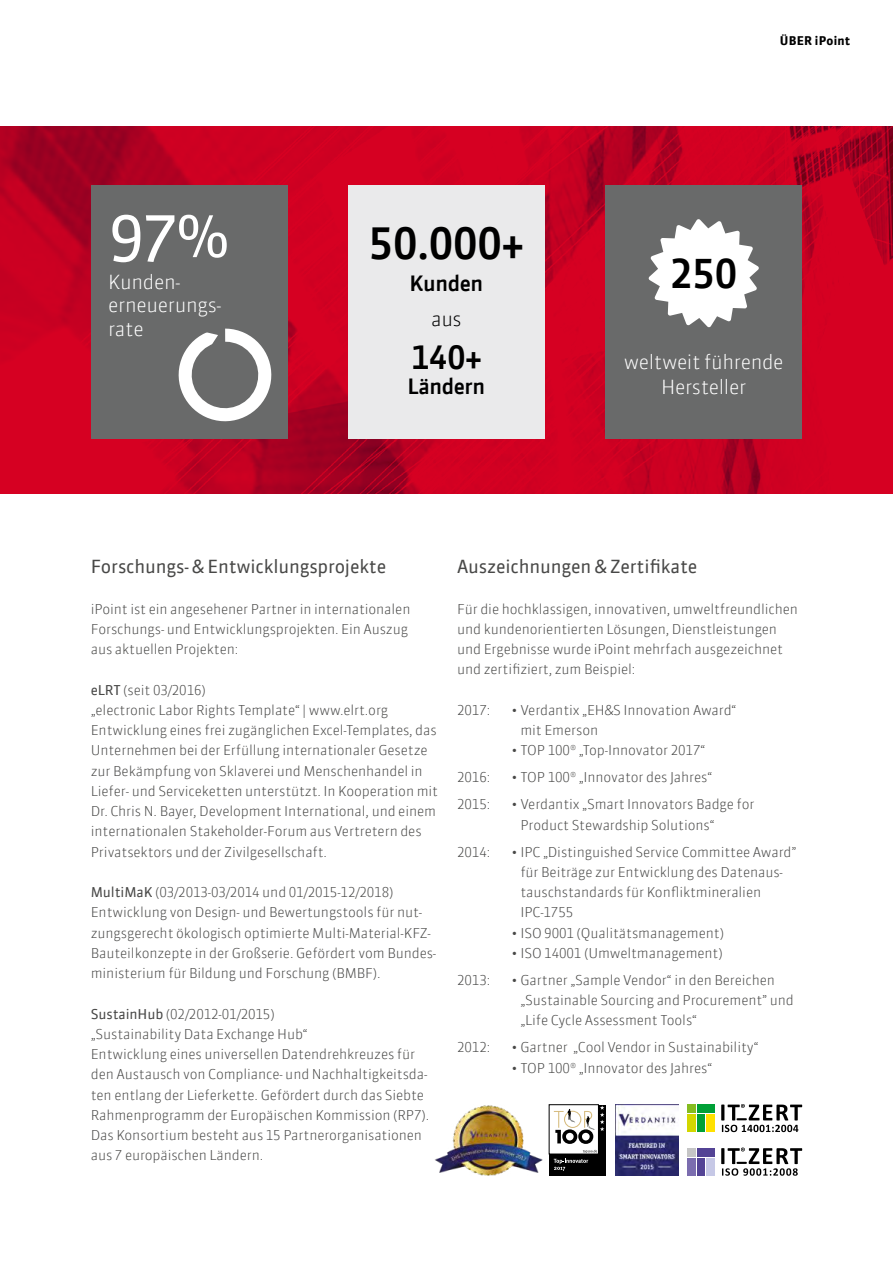
<style>
.page{position:relative;width:893px;height:1263px;background:#fff}
.page>*{position:absolute;margin:0;border:0;box-sizing:border-box;transform-origin:0 0}
.t1{font:63.3px "Sanuk Sc Offc Pro";color:#fff}
.t2{font:500 43.05px "Sanuk Offc Pro";color:#000}
.t3{font:500 39.6px "Sanuk Offc Pro";color:#000}
.t4{font:500 32.1px "Sanuk Offc Pro";color:#000}
.t5{font:500 21.15px "Sanuk Offc Pro";letter-spacing:-.02em;color:#000}
.t6{font:300 19.35px/23.2px "Sanuk Offc Pro";letter-spacing:-.02em;color:#fff}
.t7{font:300 19.35px "Sanuk Offc Pro";color:#000}
.t8{font:18px "Sanuk Offc Pro";letter-spacing:-.01em;color:#484847}
.t9{font:300 13.5px/20.2px "Sanuk Offc Pro";letter-spacing:-.01em;color:#484847}
.t10{font:700 12px "Sanuk Offc Pro";letter-spacing:.02em;color:#000}
.s1{font-weight:400}
.s2{font-family:"Gill Sans Std"}
</style>
<div class="page">
<svg style="left:721px;top:1104px;width:81px;height:28px"></svg>
<div style="left:687px;top:1105px;width:9px;height:8px;background:#85bc20"></div>
<div style="left:697px;top:1105px;width:18px;height:8px;background:#00a037"></div>
<div style="left:687px;top:1114px;width:9px;height:18px;background:#d2d700"></div>
<div style="left:697px;top:1114px;width:8px;height:18px;background:#00a037"></div>
<div style="left:706px;top:1114px;width:9px;height:18px;background:#ffe100"></div>
<svg style="left:721px;top:1147px;width:81px;height:29px"></svg>
<div style="left:687px;top:1148px;width:9px;height:9px;background:#c5c5c6"></div>
<div style="left:697px;top:1148px;width:18px;height:9px;background:#534395"></div>
<div style="left:687px;top:1158px;width:9px;height:18px;background:#7b6daf"></div>
<div style="left:697px;top:1158px;width:8px;height:18px;background:#534395"></div>
<div style="left:706px;top:1158px;width:9px;height:18px;background:#c6c8e6"></div>
<div style="left:549px;top:1154px;width:50px;height:21px;background:#000"></div>
<svg style="left:554px;top:1159px;width:34px;height:12px"></svg>
<div style="left:549px;top:1104px;width:50px;height:50px;border:1px solid #000"></div>
<svg style="left:583px;top:1150px;width:14px;height:3px"></svg>
<div style="left:599px;top:1104px;width:7px;height:71px;background:#000"></div>
<svg style="left:554px;top:1105px;width:50px;height:39px"></svg>
<img style="left:615px;top:1104px;width:63px;height:71px">
<img style="left:435px;top:1105px;width:108px;height:71px">
<img style="left:0;top:126px;width:893px;height:368px">
<div style="left:91px;top:185px;width:196px;height:254px;background:#696a6a"></div>
<svg style="left:178px;top:328px;width:94px;height:94px"></svg>
<div style="left:348px;top:185px;width:197px;height:254px;background:#eaeaeb"></div>
<div style="left:605px;top:185px;width:197px;height:254px;background:#696a6a"></div>
<svg style="left:649px;top:219px;width:110px;height:108px"></svg>
<h1 class="t1" style="left:108px;top:190px;width:123px">97%</h1>
<h3 class="t6" style="left:108px;top:270px;width:114px">Kunden&shy;erneuerungs&shy;rate</h3>
<h2 class="t2" style="left:368px;top:213px;width:157px">50.000+</h2>
<h3 class="t5" style="left:410px;top:268px;width:75px">Kunden</h3>
<h3 class="t7" style="left:431px;top:305px;width:32px">aus</h3>
<h3 class="t4" style="left:411px;top:334px;width:73px">140+</h3>
<h3 class="t5" style="left:408px;top:371px;width:79px">Ländern</h3>
<p class="t10" style="left:780px;top:33px;width:72px">ÜBER iPoint</p>
<h3 class="t3" style="left:670px;top:246px;width:70px">250</h3>
<h3 class="t6" style="left:624px;top:348px;width:161px;line-height:25.3px;text-align:center">weltweit führende<br>Hersteller</h3>
<h3 class="t8" style="left:91px;top:554px;width:297px">Forschungs- &amp; Entwicklungsprojekte</h3>
<p class="t9" style="left:91px;top:598px;width:321px">iPoint ist ein angesehener Partner in internationalen<br>Forschungs- und Entwicklungsprojekten. Ein Auszug aus aktuellen Projekten:</p>
<p class="t9" style="left:91px;top:679px;width:349px"><span class="s1">eLRT</span> (seit 03/2016)<br>„electronic Labor Rights Template“ | www.elrt.org Entwicklung eines frei zugänglichen Excel-Templates, das Unternehmen bei der Erfüllung internationaler Gesetze zur Bekämpfung von Sklaverei und Menschenhandel in Liefer- und Serviceketten unterstützt. In Kooperation mit Dr. Chris N. Bayer, Development International, und einem internationalen Stakeholder-Forum aus Vertretern des Privatsektors und der Zivilgesellschaft.</p>
<p class="t9" style="left:91px;top:882px;width:347px"><span class="s1">MultiMaK</span> (03/2013-03/2014 und 01/2015-12/2018)<br>Entwicklung von Design- und Bewertungstools für nut&shy;zungsgerecht ökologisch optimierte Multi-Material-KFZ-Bauteilkonzepte in der Großserie. Gefördert vom Bundes&shy;ministerium für Bildung und Forschung (BMBF).</p>
<p class="t9" style="left:91px;top:1003px;width:340px"><span class="s1">SustainHub</span> (02/2012-01/2015)<br>„Sustainability Data Exchange Hub“<br>Entwicklung eines universellen Datendrehkreuzes für den Austausch von Compliance- und Nachhaltigkeitsda&shy;ten entlang der Lieferkette. Gefördert durch das Siebte Rahmenprogramm der Europäischen Kommission (RP7).<br>Das Konsortium besteht aus 15 Partnerorganisationen aus 7 europäischen Ländern.</p>
<h3 class="t8" style="left:457px;top:554px;width:242px">Auszeichnungen &amp; Zertifikate</h3>
<p class="t9" style="left:457px;top:598px;width:342px">Für die hochklassigen, innovativen, umweltfreundlichen und kundenorientierten Lösungen, Dienstleistungen und Ergebnisse wurde iPoint mehrfach ausgezeichnet und zertifiziert, zum Beispiel:</p>
<p class="t9" style="left:457px;top:699px;width:35px">2017:</p>
<p class="t9" style="left:520px;top:699px;width:218px;text-indent:-9px"><span class="s2">•</span> Verdantix „EH&amp;S Innovation Award“ mit Emerson</p>
<p class="t9" style="left:511px;top:740px;width:196px"><span class="s2">•</span> TOP 100® „Top-Innovator 2017“</p>
<p class="t9" style="left:457px;top:767px;width:35px">2016:</p>
<p class="t9" style="left:511px;top:767px;width:203px"><span class="s2">•</span> TOP 100® „Innovator des Jahres“</p>
<p class="t9" style="left:457px;top:794px;width:35px">2015:</p>
<p class="t9" style="left:520px;top:794px;width:236px;text-indent:-9px"><span class="s2">•</span> Verdantix „Smart Innovators Badge for<br>Product Stewardship Solutions“</p>
<p class="t9" style="left:457px;top:841px;width:35px">2014:</p>
<p class="t9" style="left:520px;top:841px;width:277px;text-indent:-9px"><span class="s2">•</span> IPC „Distinguished Service Committee Award” für Beiträge zur Entwicklung des Datenaus&shy;tauschstandards für Konfliktmineralien IPC-1755</p>
<p class="t9" style="left:511px;top:922px;width:214px"><span class="s2">•</span> ISO 9001 (Qualitätsmanagement)</p>
<p class="t9" style="left:511px;top:942px;width:213px"><span class="s2">•</span> ISO 14001 (Umweltmanagement)</p>
<p class="t9" style="left:457px;top:969px;width:35px">2013:</p>
<p class="t9" style="left:520px;top:969px;width:275px;text-indent:-9px"><span class="s2">•</span> Gartner „Sample Vendor“ in den Bereichen „Sustainable Sourcing and Procurement” und „Life Cycle Assessment Tools“</p>
<p class="t9" style="left:457px;top:1037px;width:35px">2012:</p>
<p class="t9" style="left:511px;top:1037px;width:249px"><span class="s2">•</span> Gartner „Cool Vendor in Sustainability“</p>
<p class="t9" style="left:511px;top:1057px;width:203px"><span class="s2">•</span> TOP 100® „Innovator des Jahres“</p>
</div>
